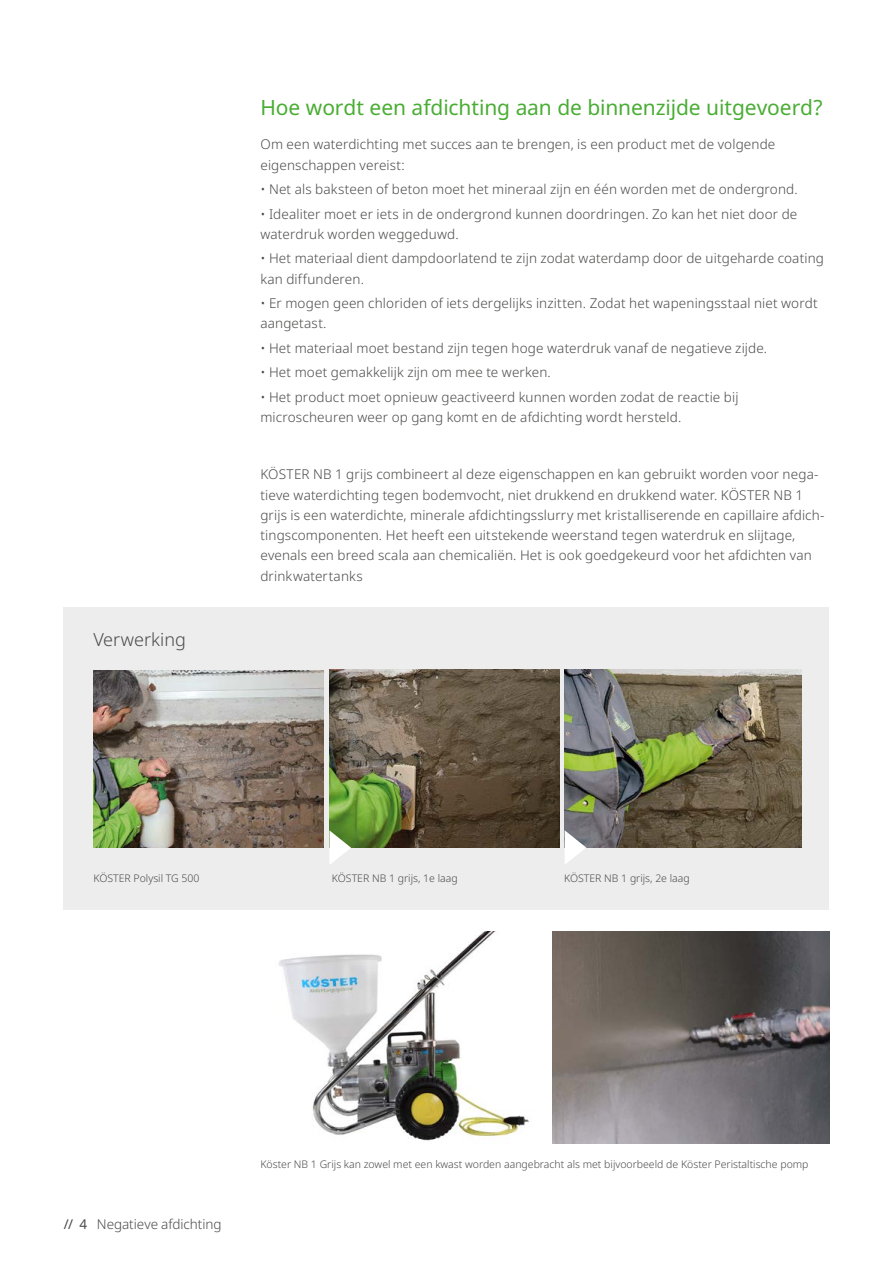
<style>
.page{position:relative;width:893px;height:1263px;background:#fff}
.page>*{position:absolute;margin:0;border:0;box-sizing:border-box;transform-origin:0 0}
.t1{font:21px "Noto Sans";letter-spacing:-.005em;color:#49ad33}
.t2{font:300 18px "Noto Sans";color:#4a4a49}
.t3{font:300 13.5px/20.2px "Noto Sans";letter-spacing:.01em;color:#4a4a49}
.t4{font:300 10.5px "Noto Sans";color:#4a4a49}
.s1{font-weight:400}
</style>
<div class="page">
<div style="left:64px;top:607px;width:765px;height:303px;background:#ededed"></div>
<img style="left:94px;top:670px;width:229px;height:178px">
<img style="left:329px;top:670px;width:230px;height:178px">
<img style="left:565px;top:670px;width:236px;height:178px">
<svg style="left:329px;top:830px;width:22px;height:34px"></svg>
<svg style="left:565px;top:830px;width:21px;height:34px"></svg>
<img style="left:279px;top:931px;width:250px;height:210px">
<img style="left:553px;top:931px;width:276px;height:212px">
<h1 class="t1" style="left:260px;top:92px;width:564px">Hoe wordt een afdichting aan de binnenzijde uitgevoerd?</h1>
<p class="t3" style="left:260px;top:135px;width:516px">Om een waterdichting met succes aan te brengen, is een product met de volgende eigenschappen vereist:</p>
<p class="t3" style="left:260px;top:179px;width:539px">• Net als baksteen of beton moet het mineraal zijn en één worden met de ondergrond.</p>
<p class="t3" style="left:260px;top:204px;width:538px">• Idealiter moet er iets in de ondergrond kunnen doordringen. Zo kan het niet door de waterdruk worden weggeduwd.</p>
<p class="t3" style="left:260px;top:249px;width:565px">• Het materiaal dient dampdoorlatend te zijn zodat waterdamp door de uitgeharde coating kan diffunderen.</p>
<p class="t3" style="left:260px;top:294px;width:559px">• Er mogen geen chloriden of iets dergelijks inzitten. Zodat het wapeningsstaal niet wordt aangetast.</p>
<p class="t3" style="left:260px;top:338px;width:508px">• Het materiaal moet bestand zijn tegen hoge waterdruk vanaf de negatieve zijde.</p>
<p class="t3" style="left:260px;top:363px;width:292px">• Het moet gemakkelijk zijn om mee te werken.</p>
<p class="t3" style="left:260px;top:387px;width:480px">• Het product moet opnieuw geactiveerd kunnen worden zodat de reactie bij microscheuren weer op gang komt en de afdichting wordt hersteld.</p>
<h2 class="t2" style="left:93px;top:627px;width:94px">Verwerking</h2>
<p class="t3" style="left:260px;top:465px;width:566px">KÖSTER NB 1 grijs combineert al deze eigenschappen en kan gebruikt worden voor nega&shy;tieve waterdichting tegen bodemvocht, niet drukkend en drukkend water. KÖSTER NB 1 grijs is een waterdichte, minerale afdichtingsslurry met kristalliserende en capillaire afdich&shy;tingscomponenten. Het heeft een uitstekende weerstand tegen waterdruk en slijtage, evenals een breed scala aan chemicaliën. Het is ook goedgekeurd voor het afdichten van drinkwatertanks</p>
<p class="t4" style="left:93px;top:871px;width:107px">KÖSTER Polysil TG 500</p>
<p class="t4" style="left:332px;top:871px;width:127px">KÖSTER NB 1 grijs, 1e laag</p>
<p class="t4" style="left:564px;top:871px;width:127px">KÖSTER NB 1 grijs, 2e laag</p>
<p class="t3" style="left:64px;top:1214px;width:159px"><span class="s1">// 4</span> Negatieve afdichting</p>
<p class="t4" style="left:260px;top:1157px;width:550px">Köster NB 1 Grijs kan zowel met een kwast worden aangebracht als met bijvoorbeeld de Köster Peristaltische pomp</p>
</div>
